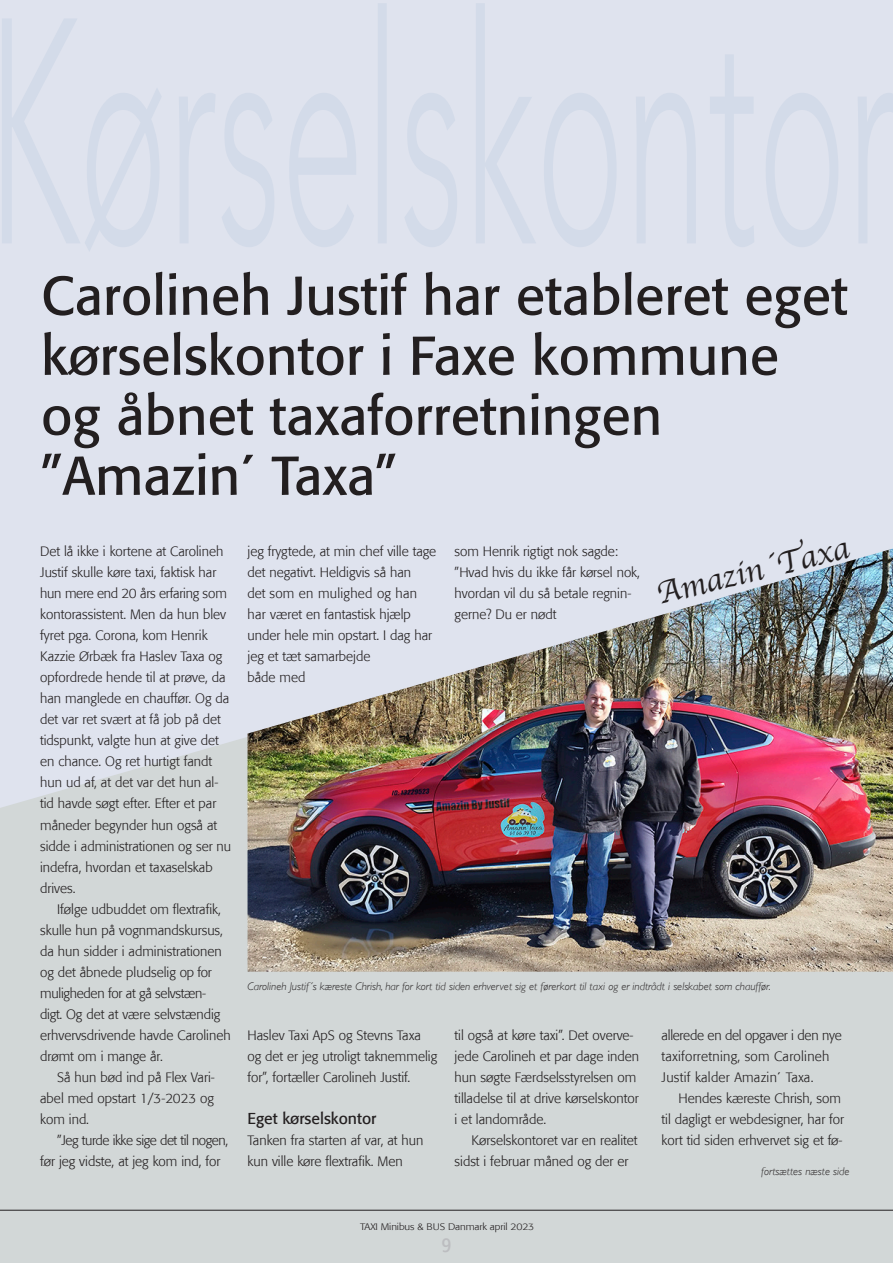
<style>
.page{position:relative;width:893px;height:1263px;background:#fff}
.page>*{position:absolute;margin:0;border:0;box-sizing:border-box;transform-origin:0 0}
.Overskrift{font:54px/60px "Formata";color:#231f20}
.Ny_billedtekst{font:33px "Apple Chancery";color:#231f20}
.t1{font:condensed 21px "Formata";color:#bcbdc0}
.Rubrik{font:15.75px "Formata";color:#231f20}
.Brød{font:300 13.5px/21px "Formata";color:#231f20}
.Brød_med_indryk{font:300 13.5px/21px "Formata";color:#231f20}
.Brød_med_indryk-2{font:300 13.5px/21px "Formata";letter-spacing:.02em;color:#231f20}
.Brød_med_indryk-3{font:300 13.5px/21px "Formata";letter-spacing:-.03em;color:#231f20}
.Ny_billedtekst-2{font:italic 300 11.25px "Gill Sans";color:#231f20}
.t2{font:300 9.45px "Formata";letter-spacing:-.01em;color:#231f20;scale:1.11 1}
</style>
<div class="page">
<div style="left:0;top:808px;width:893px;height:455px;background:#d2d7d7"></div>
<div style="left:0;top:0;width:893px;height:808px;background:#dfe3ee"></div>
<img style="left:248px;top:548px;width:645px;height:424px">
<svg style="left:2px;top:3px;width:891px;height:249px;background:#dce1ed"></svg>
<hr style="left:0;top:1210px;width:893px;height:1px;background:#231f20">
<p class="Overskrift" style="left:41px;top:266px;width:808px">Carolineh Justif har etableret eget kørselskontor i Faxe kommune og åbnet taxaforretningen</p>
<p class="Overskrift" style="left:41px;top:446px;width:357px">”Amazin´ Taxa”</p>
<p class="Brød" style="left:40px;top:541px;width:191px">Det lå ikke i kortene at Carolineh<br>Justif skulle køre taxi, faktisk har hun mere end 20 års erfaring som kontorassistent. Men da hun blev fyret pga. Corona, kom Henrik<br>Kazzie Ørbæk fra Haslev Taxa og opfordrede hende til at prøve, da han manglede en chauffør. Og da det var ret svært at få job på det tidspunkt, valgte hun at give det en chance. Og ret hurtigt fandt hun ud af, at det var det hun al-</p>
<p class="Brød" style="left:40px;top:793px;width:193px">tid havde søgt efter. Efter et par måneder begynder hun også at sidde i administrationen og ser nu indefra, hvordan et taxaselskab drives.</p>
<p class="Brød_med_indryk" style="left:40px;top:898px;width:192px;text-indent:17px">Ifølge udbuddet om flextrafik, skulle hun på vognmandskursus, da hun sidder i administrationen og det åbnede pludselig op for muligheden for at gå selvstæn&shy;digt. Og det at være selvstændig erhvervsdrivende havde Carolineh drømt om i mange år.</p>
<p class="Brød_med_indryk" style="left:40px;top:1066px;width:176px;text-align:justify;text-indent:17px">Så hun bød ind på Flex Vari&shy;abel med opstart 1/3-2023 og kom ind.</p>
<p class="Brød_med_indryk-3" style="left:40px;top:1129px;width:190px;text-indent:17px">”Jeg turde ikke sige det til nogen, før jeg vidste, at jeg kom ind, for</p>
<p class="Brød_med_indryk" style="left:248px;top:541px;width:190px">jeg frygtede, at min chef ville tage det negativt. Heldigvis så han<br>det som en mulighed og han har været en fantastisk hjælp under hele min opstart. I dag har jeg et tæt samarbejde<br>både med</p>
<p class="Brød" style="left:455px;top:541px;width:187px">som Henrik rigtigt nok sagde: ”Hvad hvis du ikke får kørsel nok, hvordan vil du så betale regnin&shy;gerne? Du er nødt</p>
<p class="Ny_billedtekst" style="left:651px;top:569px;width:198px;rotate:-14deg">Amazin´Taxa</p>
<p class="Ny_billedtekst-2" style="left:248px;top:980px;width:525px">Carolineh Justif´s kæreste Chrish, har for kort tid siden erhvervet sig et førerkort til taxi og er indtrådt i selskabet som chauffør.</p>
<p class="Brød_med_indryk" style="left:248px;top:1024px;width:191px">Haslev Taxi ApS og Stevns Taxa og det er jeg utroligt taknemmelig for”, fortæller Carolineh Justif.</p>
<p class="Rubrik" style="left:248px;top:1108px;width:130px">Eget kørselskontor</p>
<p class="Brød" style="left:248px;top:1129px;width:177px">Tanken fra starten af var, at hun kun ville køre flextrafik. Men</p>
<p class="Brød" style="left:455px;top:1024px;width:186px">til også at køre taxi”. Det overve&shy;jede Carolineh et par dage inden hun søgte Færdselsstyrelsen om tilladelse til at drive kørselskontor i et landområde.</p>
<p class="Brød_med_indryk" style="left:455px;top:1129px;width:185px;text-indent:17px">Kørselskontoret var en realitet sidst i februar måned og der er</p>
<p class="Brød_med_indryk-2" style="left:662px;top:1024px;width:182px">allerede en del opgaver i den nye taxiforretning, som Carolineh<br>Justif kalder Amazin´ Taxa.</p>
<p class="Brød_med_indryk" style="left:662px;top:1087px;width:184px;text-align:right">Hendes kæreste Chrish, som<br>til dagligt er webdesigner, har for</p>
<p class="Brød" style="left:662px;top:1129px;width:182px">kort tid siden erhvervet sig et fø-</p>
<p class="Ny_billedtekst-2" style="left:761px;top:1164px;width:90px">fortsættes næste side</p>
<p class="t2" style="left:360px;top:1221px;width:158px">TAXI Minibus &amp; BUS Danmark april 2023</p>
<h3 class="t1" style="left:442px;top:1233px;width:11px">9</h3>
</div>
